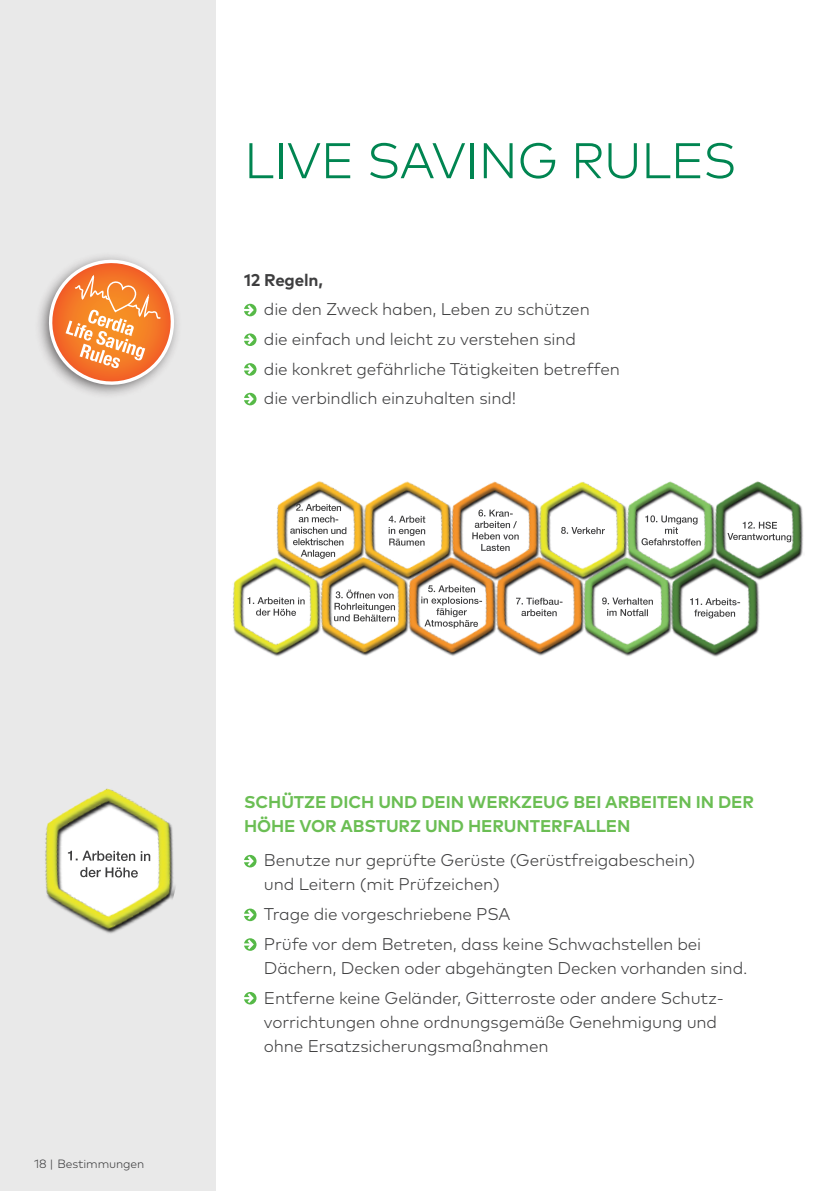
<style>
.page{position:relative;width:840px;height:1191px;background:#fff}
.page>*{position:absolute;margin:0;border:0;box-sizing:border-box;transform-origin:0 0}
.t1{font:300 50px "Mark Pro";letter-spacing:-.01em;color:#008551}
.t2{font:300 17px/24px "Mark Pro";letter-spacing:-.01em;color:#3e3e3f}
.t3{font:700 17px/24px "Mark Pro";letter-spacing:-.005em;color:#6bbe54}
.t4{font:700 17px "Mark Pro";letter-spacing:-.01em;color:#3e3e3f}
.t5{font:300 12px "Mark Pro";letter-spacing:-.01em;color:#3e3e3f}
</style>
<div class="page">
<div style="left:0;top:0;width:215px;height:1191px;background:#e9e9e9"></div>
<img style="left:233px;top:367px;width:570px;height:290px">
<svg style="left:247px;top:597px;width:57px;height:19px"></svg>
<svg style="left:290px;top:504px;width:56px;height:55px"></svg>
<svg style="left:334px;top:589px;width:61px;height:32px"></svg>
<svg style="left:388px;top:516px;width:37px;height:30px"></svg>
<svg style="left:421px;top:585px;width:61px;height:43px"></svg>
<svg style="left:472px;top:509px;width:46px;height:42px"></svg>
<svg style="left:515px;top:597px;width:47px;height:19px"></svg>
<svg style="left:560px;top:527px;width:44px;height:7px"></svg>
<svg style="left:601px;top:597px;width:51px;height:19px"></svg>
<svg style="left:641px;top:515px;width:59px;height:30px"></svg>
<svg style="left:689px;top:598px;width:50px;height:20px"></svg>
<svg style="left:727px;top:521px;width:63px;height:21px"></svg>
<svg style="left:244px;top:304px;width:12px;height:12px"></svg>
<svg style="left:244px;top:333px;width:12px;height:13px"></svg>
<svg style="left:244px;top:363px;width:12px;height:13px"></svg>
<svg style="left:244px;top:393px;width:12px;height:12px"></svg>
<svg style="left:244px;top:855px;width:12px;height:12px"></svg>
<svg style="left:244px;top:908px;width:12px;height:13px"></svg>
<svg style="left:244px;top:938px;width:12px;height:12px"></svg>
<svg style="left:244px;top:992px;width:12px;height:12px"></svg>
<svg style="left:39px;top:255px;width:141px;height:130px"></svg>
<img style="left:45px;top:788px;width:131px;height:146px">
<svg style="left:53px;top:795px;width:112px;height:127px;background:#dfdfbc"></svg>
<p class="t1" style="left:244px;top:123px;width:493px">LIVE SAVING RULES</p>
<p class="t4" style="left:244px;top:267px;width:80px">12 Regeln,</p>
<p class="t2" style="left:264px;top:296px;width:327px">die den Zweck haben, Leben zu schützen</p>
<p class="t2" style="left:264px;top:326px;width:313px">die einfach und leicht zu verstehen sind</p>
<p class="t2" style="left:264px;top:355px;width:357px">die konkret gefährliche Tätigkeiten betreffen</p>
<p class="t2" style="left:264px;top:385px;width:253px">die verbindlich einzuhalten sind!</p>
<p class="t5" style="left:34px;top:1155px;width:112px">18 | Bestimmungen</p>
<p class="t3" style="left:244px;top:789px;width:511px">SCHÜTZE DICH UND DEIN WERKZEUG BEI ARBEITEN IN DER<br>HÖHE VOR ABSTURZ UND HERUNTERFALLEN</p>
<p class="t2" style="left:264px;top:847px;width:432px">Benutze nur geprüfte Gerüste (Gerüstfreigabeschein) und Leitern (mit Prüfzeichen)</p>
<p class="t2" style="left:264px;top:900px;width:248px">Trage die vorgeschriebene PSA</p>
<p class="t2" style="left:264px;top:930px;width:485px">Prüfe vor dem Betreten, dass keine Schwachstellen bei<br>Dächern, Decken oder abgehängten Decken vorhanden sind.</p>
<p class="t2" style="left:264px;top:984px;width:459px">Entferne keine Geländer, Gitterroste oder andere Schutz&shy;vorrichtungen ohne ordnungsgemäße Genehmigung und ohne Ersatzsicherungsmaßnahmen</p>
</div>
